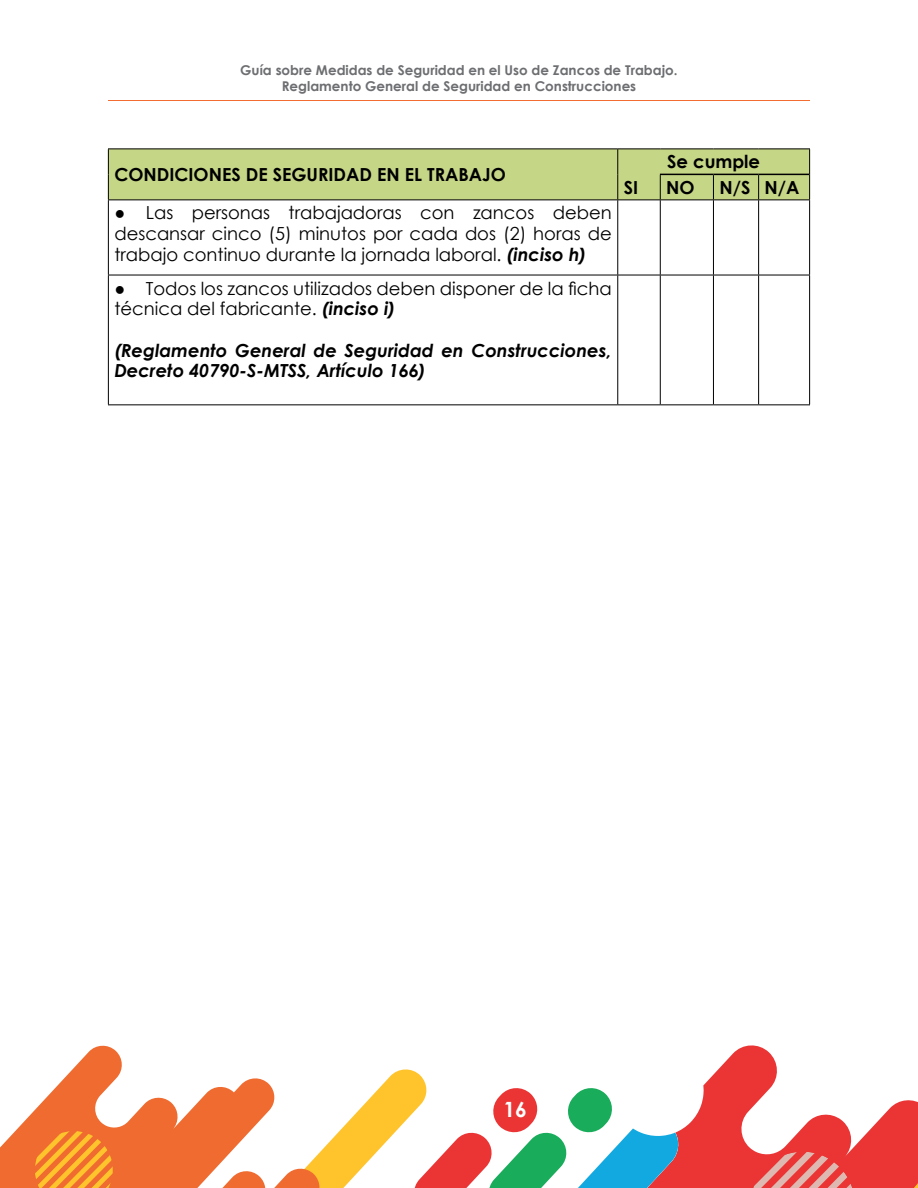
<style>
.page{position:relative;width:918px;height:1188px;background:#fff}
.page>*{position:absolute;margin:0;border:0;box-sizing:border-box;transform-origin:0 0}
.t1{font:700 21px "Century Gothic";color:#fff}
.t2{font:18px/20.7px "Century Gothic";color:#000;text-align:justify}
.t3{font:italic 700 18px/20.7px "Century Gothic";color:#000}
.t4{font:700 18px "Century Gothic";color:#000}
.t5{font:700 13.5px/16.2px "Century Gothic";color:#6d6e71;text-align:center}
.s1{font-weight:700;font-style:italic}
</style>
<div class="page">
<hr style="left:108px;top:148px;width:510px;height:1px;background:#000">
<hr style="left:618px;top:148px;width:42px;height:1px;background:#000">
<hr style="left:660px;top:148px;width:53px;height:1px;background:#000">
<hr style="left:713px;top:148px;width:46px;height:1px;background:#000">
<hr style="left:759px;top:148px;width:51px;height:1px;background:#000">
<div style="left:108px;top:149px;width:702px;height:51px;background:#c5d686"></div>
<hr style="left:108px;top:200px;width:1px;height:75px;background:#000">
<hr style="left:617px;top:200px;width:1px;height:75px;background:#000">
<hr style="left:660px;top:200px;width:1px;height:75px;background:#000">
<hr style="left:713px;top:200px;width:1px;height:75px;background:#000">
<hr style="left:758px;top:200px;width:1px;height:75px;background:#000">
<hr style="left:809px;top:200px;width:1px;height:75px;background:#000">
<hr style="left:108px;top:275px;width:510px;height:1px;background:#000">
<hr style="left:108px;top:275px;width:1px;height:129px;background:#000">
<hr style="left:617px;top:275px;width:1px;height:129px;background:#000">
<hr style="left:660px;top:275px;width:53px;height:1px;background:#000">
<hr style="left:660px;top:275px;width:1px;height:129px;background:#000">
<hr style="left:713px;top:275px;width:46px;height:1px;background:#000">
<hr style="left:713px;top:275px;width:1px;height:129px;background:#000">
<hr style="left:759px;top:275px;width:51px;height:1px;background:#000">
<hr style="left:758px;top:275px;width:1px;height:129px;background:#000">
<hr style="left:809px;top:275px;width:1px;height:129px;background:#000">
<hr style="left:108px;top:404px;width:510px;height:1px;background:#000">
<hr style="left:618px;top:404px;width:42px;height:1px;background:#000">
<hr style="left:660px;top:404px;width:53px;height:1px;background:#000">
<hr style="left:713px;top:404px;width:46px;height:1px;background:#000">
<hr style="left:759px;top:404px;width:51px;height:1px;background:#000">
<hr style="left:660px;top:174px;width:53px;height:1px;background:#000">
<hr style="left:713px;top:174px;width:46px;height:1px;background:#000">
<hr style="left:759px;top:174px;width:50px;height:1px;background:#000">
<hr style="left:108px;top:200px;width:510px;height:1px;background:#000">
<hr style="left:618px;top:200px;width:42px;height:1px;background:#000">
<hr style="left:660px;top:200px;width:53px;height:1px;background:#000">
<hr style="left:713px;top:200px;width:46px;height:1px;background:#000">
<hr style="left:759px;top:200px;width:51px;height:1px;background:#000">
<hr style="left:618px;top:275px;width:42px;height:1px;background:#000">
<svg style="left:680px;top:1045px;width:71px;height:143px;fill:#eb3535"></svg>
<svg style="left:321px;top:1069px;width:359px;height:119px"></svg>
<svg style="left:0;top:1045px;width:321px;height:143px"></svg>
<svg style="left:31px;top:1127px;width:86px;height:61px;background:#f4892e"></svg>
<svg style="left:751px;top:1045px;width:167px;height:143px"></svg>
<hr style="left:108px;top:100px;width:702px;height:1px;background:#f36c31">
<p class="t5" style="left:240px;top:61px;width:439px">Guía sobre Medidas de Seguridad en el Uso de Zancos de Trabajo.<br>Reglamento General de Seguridad en Construcciones</p>
<p class="t4" style="left:114px;top:161px;width:393px">CONDICIONES DE SEGURIDAD EN EL TRABAJO</p>
<p class="t2" style="left:114px;top:202px;width:499px">● Las personas trabajadoras con zancos deben descansar cinco (5) minutos por cada dos (2) horas de trabajo continuo durante la jornada laboral. <span class="s1">(inciso h)</span></p>
<p class="t2" style="left:114px;top:277px;width:499px">● Todos los zancos utilizados deben disponer de la ficha técnica del fabricante. <span class="s1">(inciso i)</span></p>
<p class="t3" style="left:114px;top:339px;width:499px">(Reglamento General de Seguridad en Construcciones,<br>Decreto 40790-S-MTSS, Artículo 166)</p>
<p class="t4" style="left:667px;top:148px;width:94px">Se cumple</p>
<p class="t4" style="left:624px;top:174px;width:16px">SI</p>
<p class="t4" style="left:666px;top:174px;width:30px">NO</p>
<p class="t4" style="left:719px;top:174px;width:82px">N/S N/A</p>
<p class="t1" style="left:503px;top:1094px;width:25px">16</p>
</div>
